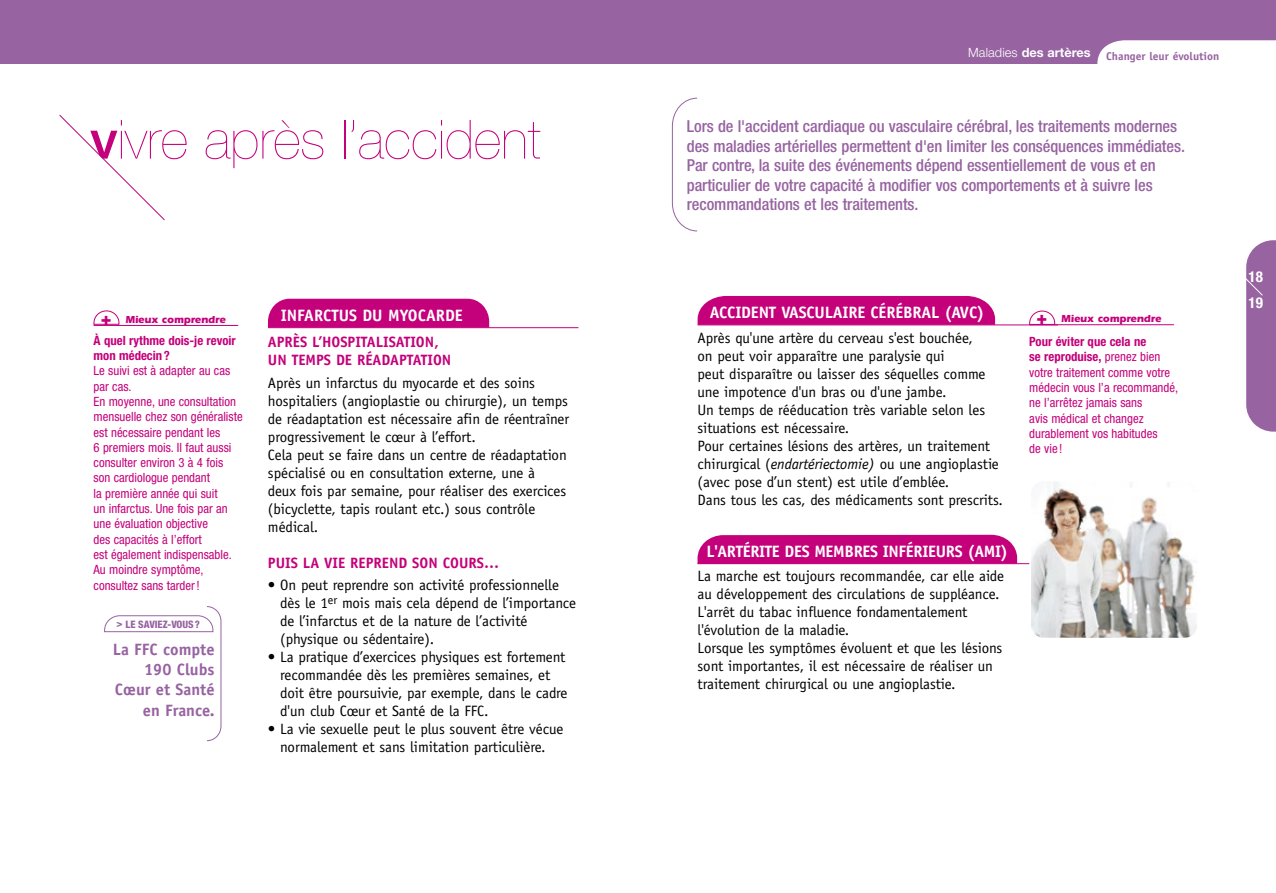
<style>
.page{position:relative;width:1276px;height:893px;background:#fff}
.page>*{position:absolute;margin:0;border:0;box-sizing:border-box;transform-origin:0 0}
.t1{font:200 54px "Helvetica Neue";color:#c4007a}
.t2{font:500 condensed 16.5px/19.5px "Helvetica Neue";letter-spacing:-.005em;color:#9763a1}
.t3{font:700 16.5px "Officina Sans";letter-spacing:-.01em;color:#fff}
.t4{font:700 16.5px/20.4px "Officina Sans";color:#9763a1;text-align:right}
.t5{font:15px/18px "Officina Sans";letter-spacing:-.005em;color:#000}
.t6{font:700 15px/18px "Officina Sans";color:#c4007a}
.t7{font:700 condensed 15px/25.5px "Helvetica Neue";color:#fff}
.t8{font:condensed 12.75px/15.3px "Helvetica Neue";color:#c4007a}
.t9{font:700 condensed 12.75px/15.3px "Helvetica Neue";color:#c4007a}
.t10{font:700 11.25px "Officina Sans";color:#9763a1}
.t11{font:700 10.5px "Itc Eras";letter-spacing:-.005em;color:#c4007a}
.t12{font:800 condensed 10.35px "Helvetica Neue";letter-spacing:-.005em;color:#9763a1}
.s1{font-weight:500}
.s2{font-family:"Helvetica Neue";font-weight:800;font-size:18px}
.s3{font-style:italic}
.s4{font-weight:700}
</style>
<div class="page">
<div style="left:0;top:0;width:638px;height:64px;background:#9763a1"></div>
<svg style="left:59px;top:114px;width:106px;height:107px"></svg>
<hr style="left:94px;top:325px;width:144px;height:1px;background:#c4007a">
<svg style="left:93px;top:310px;width:27px;height:15px"></svg>
<svg style="left:104px;top:606px;width:117px;height:135px"></svg>
<div style="left:268px;top:299px;width:221px;height:28px;background:#c4007a"></div>
<hr style="left:268px;top:327px;width:310px;height:1px;background:#c4007a">
<div style="left:638px;top:0;width:638px;height:64px;background:#9763a1"></div>
<svg style="left:1097px;top:40px;width:179px;height:24px;background:#faf8fa"></svg>
<hr style="left:1029px;top:324px;width:145px;height:1px;background:#c4007a">
<svg style="left:1029px;top:310px;width:26px;height:14px"></svg>
<svg style="left:697px;top:296px;width:298px;height:29px;background:#c6097f"></svg>
<hr style="left:697px;top:325px;width:361px;height:1px;background:#c4007a">
<div style="left:697px;top:535px;width:320px;height:28px;background:#c4007a"></div>
<hr style="left:697px;top:563px;width:332px;height:1px;background:#c4007a">
<svg style="left:1246px;top:240px;width:30px;height:192px;background:#9e6da7"></svg>
<svg style="left:671px;top:97px;width:27px;height:135px"></svg>
<img style="left:1031px;top:482px;width:166px;height:156px">
<h1 class="t1" style="left:90px;top:108px;width:453px"><span class="s1">v</span>ivre après l’accident</h1>
<p class="t11" style="left:101px;top:314px;width:126px"><span class="s2">+</span> Mieux comprendre</p>
<p class="t9" style="left:94px;top:332px;width:144px">À quel rythme dois-je revoir mon médecin ?</p>
<p class="t8" style="left:94px;top:363px;width:151px">Le suivi est à adapter au cas par cas.<br>En moyenne, une consultation mensuelle chez son généraliste est nécessaire pendant les<br>6 premiers mois. Il faut aussi consulter environ 3 à 4 fois son cardiologue pendant<br>la première année qui suit<br>un infarctus. Une fois par an une évaluation objective<br>des capacités à l’effort<br>est également indispensable.<br>Au moindre symptôme, consultez sans tarder !</p>
<p class="t12" style="left:117px;top:618px;width:85px">&gt; LE SAVIEZ-VOUS ?</p>
<p class="t4" style="left:113px;top:638px;width:103px">La FFC compte<br>190 Clubs<br>Cœur et Santé en France.</p>
<p class="t3" style="left:281px;top:305px;width:183px">INFARCTUS DU MYOCARDE</p>
<p class="t6" style="left:268px;top:333px;width:185px">APRÈS L’HOSPITALISATION,<br>UN TEMPS DE RÉADAPTATION</p>
<p class="t5" style="left:268px;top:373px;width:303px">Après un infarctus du myocarde et des soins hospitaliers (angioplastie ou chirurgie), un temps de réadaptation est nécessaire afin de réentraîner progressivement le cœur à l’effort.<br>Cela peut se faire dans un centre de réadaptation spécialisé ou en consultation externe, une à<br>deux fois par semaine, pour réaliser des exercices (bicyclette, tapis roulant etc.) sous contrôle médical.</p>
<p class="t6" style="left:268px;top:553px;width:233px">PUIS LA VIE REPREND SON COURS…</p>
<p class="t5" style="left:280px;top:576px;width:297px;text-indent:-12px">• On peut reprendre son activité professionnelle dès le 1<sup>er</sup> mois mais cela dépend de l’importance de l’infarctus et de la nature de l’activité (physique ou sédentaire).</p>
<p class="t5" style="left:280px;top:648px;width:289px;text-indent:-12px">• La pratique d’exercices physiques est fortement recommandée dès les premières semaines, et doit être poursuivie, par exemple, dans le cadre d'un club Cœur et Santé de la FFC.</p>
<p class="t5" style="left:268px;top:720px;width:297px;text-align:center">• La vie sexuelle peut le plus souvent être vécue normalement et sans limitation particulière.</p>
<p class="t10" style="left:968px;top:49px;width:253px"><sup>Maladies</sup> <sup>des</sup> <sup>artères</sup> Changer leur évolution</p>
<p class="t2" style="left:687px;top:116px;width:499px">Lors de l'accident cardiaque ou vasculaire cérébral, les traitements modernes des maladies artérielles permettent d'en limiter les conséquences immédiates.<br>Par contre, la suite des événements dépend essentiellement de vous et en particulier de votre capacité à modifier vos comportements et à suivre les recommandations et les traitements.</p>
<p class="t3" style="left:710px;top:302px;width:276px">ACCIDENT VASCULAIRE CÉRÉBRAL (AVC)</p>
<p class="t5" style="left:697px;top:329px;width:307px">Après qu'une artère du cerveau s'est bouchée,<br>on peut voir apparaître une paralysie qui<br>peut disparaître ou laisser des séquelles comme une impotence d'un bras ou d'une jambe.<br>Un temps de rééducation très variable selon les situations est nécessaire.<br>Pour certaines lésions des artères, un traitement chirurgical (<span class="s3">endartériectomie)</span> ou une angioplastie (avec pose d’un stent) est utile d’emblée.<br>Dans tous les cas, des médicaments sont prescrits.</p>
<p class="t3" style="left:706px;top:541px;width:303px">L'ARTÉRITE DES MEMBRES INFÉRIEURS (AMI)</p>
<p class="t5" style="left:697px;top:567px;width:308px">La marche est toujours recommandée, car elle aide au développement des circulations de suppléance.<br>L'arrêt du tabac influence fondamentalement l'évolution de la maladie.<br>Lorsque les symptômes évoluent et que les lésions sont importantes, il est nécessaire de réaliser un traitement chirurgical ou une angioplastie.</p>
<p class="t11" style="left:1036px;top:313px;width:126px"><span class="s2">+</span> Mieux comprendre</p>
<p class="t8" style="left:1029px;top:334px;width:150px"><span class="s4">Pour éviter que cela ne<br>se reproduise,</span> prenez bien votre traitement comme votre médecin vous l’a recommandé, ne l’arrêtez jamais sans<br>avis médical et changez durablement vos habitudes<br>de vie !</p>
<p class="t7" style="left:1248px;top:264px;width:16px">18<br>19</p>
</div>
